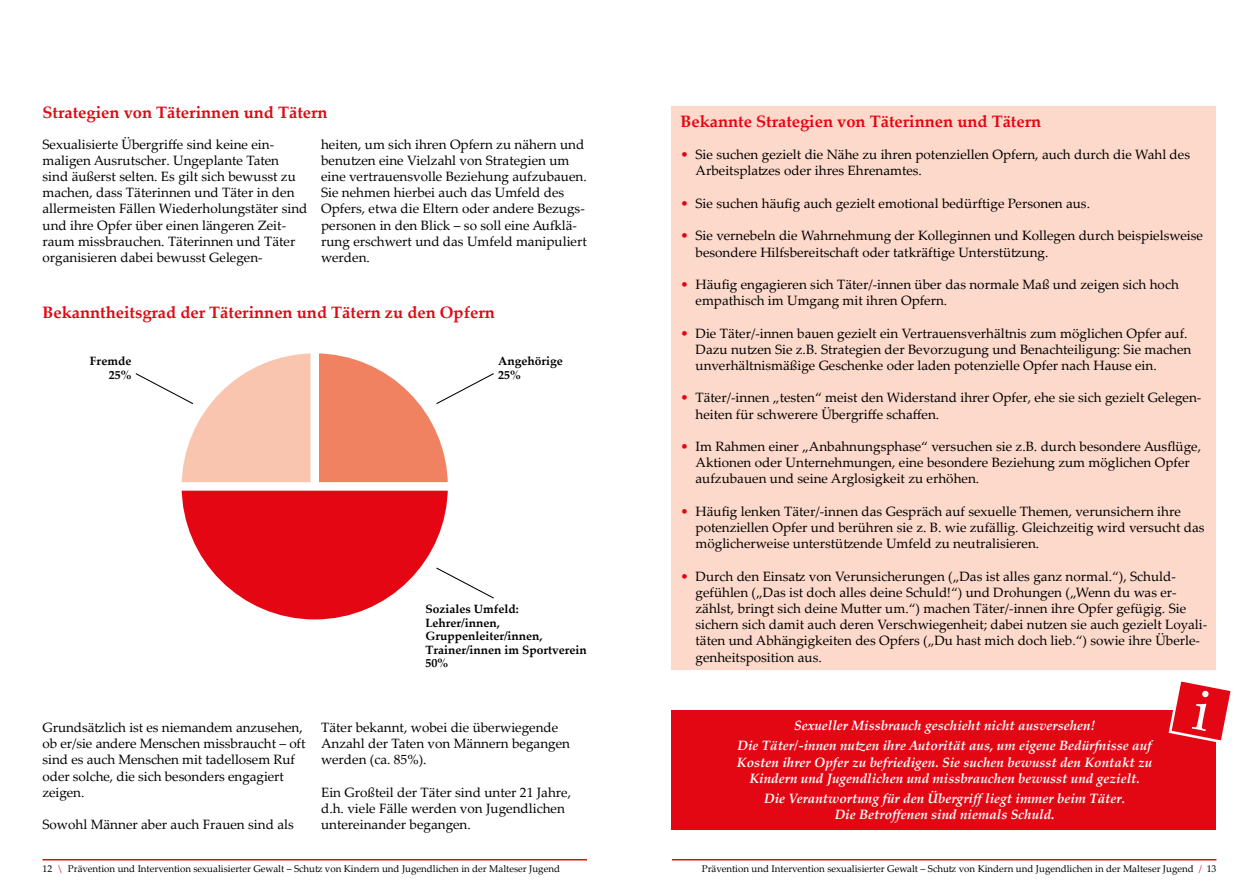
<style>
.page{position:relative;width:1259px;height:893px;background:#fff}
.page>*{position:absolute;margin:0;border:0;box-sizing:border-box;transform-origin:0 0}
.t1{font:700 16.5px "Palatino Linotype";color:#e30613}
.t2{font:13.5px/16.2px "Palatino Linotype";color:#000}
.t3{font:italic 700 13.5px/16.2px "Palatino Linotype";color:#fff;text-align:center}
.t4{font:700 12px/13.5px "Palatino Linotype";color:#000}
.t5{font:9.75px "Palatino Linotype";color:#000}
.s1{color:#e30613}
</style>
<div class="page">
<hr style="left:672px;top:859px;width:544px;height:1px;background:#e30613">
<hr style="left:43px;top:859px;width:544px;height:1px;background:#e30613">
<img style="left:182px;top:353px;width:266px;height:266px;border-radius:133px">
<div style="left:181px;top:482px;width:267px;height:9px;background:#fff"></div>
<div style="left:310px;top:352px;width:9px;height:134px;background:#fff"></div>
<svg style="left:436px;top:373px;width:58px;height:31px"></svg>
<svg style="left:135px;top:373px;width:59px;height:31px"></svg>
<svg style="left:436px;top:567px;width:58px;height:32px"></svg>
<div style="left:671px;top:106px;width:544px;height:564px;background:#fcd9ca"></div>
<div style="left:671px;top:710px;width:544px;height:119px;background:#e30613"></div>
<svg style="left:1168px;top:681px;width:63px;height:64px"></svg>
<p class="t1" style="left:43px;top:101px;width:287px">Strategien von Täterinnen und Tätern</p>
<p class="t2" style="left:43px;top:135px;width:266px">Sexualisierte Übergriffe sind keine ein&shy;maligen Ausrutscher. Ungeplante Taten sind äußerst selten. Es gilt sich bewusst zu machen, dass Täterinnen und Täter in den allermeisten Fällen Wiederholungstäter sind und ihre Opfer über einen längeren Zeit&shy;raum missbrauchen. Täterinnen und Täter organisieren dabei bewusst Gelegen-</p>
<p class="t2" style="left:321px;top:135px;width:267px">heiten, um sich ihren Opfern zu nähern und benutzen eine Vielzahl von Strategien um eine vertrauensvolle Beziehung aufzubauen.<br>Sie nehmen hierbei auch das Umfeld des Opfers, etwa die Eltern oder andere Bezugs&shy;personen in den Blick – so soll eine Aufklä&shy;rung erschwert und das Umfeld manipuliert werden.</p>
<p class="t1" style="left:43px;top:301px;width:454px">Bekanntheitsgrad der Täterinnen und Tätern zu den Opfern</p>
<p class="t4" style="left:90px;top:354px;width:43px;text-align:right">Fremde<br>25%</p>
<p class="t4" style="left:498px;top:354px;width:66px">Angehörige<br>25%</p>
<p class="t4" style="left:425px;top:602px;width:163px">Soziales Umfeld:<br>Lehrer/innen,<br>Gruppenleiter/innen,<br>Trainer/innen im Sportverein<br>50%</p>
<p class="t2" style="left:43px;top:719px;width:264px">Grundsätzlich ist es niemandem anzusehen, ob er/sie andere Menschen missbraucht – oft sind es auch Menschen mit tadellosem Ruf oder solche, die sich besonders engagiert zeigen.</p>
<p class="t2" style="left:43px;top:816px;width:253px">Sowohl Männer aber auch Frauen sind als</p>
<p class="t2" style="left:321px;top:719px;width:250px">Täter bekannt, wobei die überwiegende<br>Anzahl der Taten von Männern begangen werden (ca. 85%).</p>
<p class="t2" style="left:321px;top:784px;width:251px">Ein Großteil der Täter sind unter 21 Jahre, d.h. viele Fälle werden von Jugendlichen untereinander begangen.</p>
<p class="t1" style="left:680px;top:110px;width:362px">Bekannte Strategien von Täterinnen und Tätern</p>
<p class="t2" style="left:695px;top:146px;width:496px;text-indent:-15px"><span class="s1">•</span> Sie suchen gezielt die Nähe zu ihren potenziellen Opfern, auch durch die Wahl des<br>Arbeitsplatzes oder ihres Ehrenamtes.</p>
<p class="t2" style="left:680px;top:195px;width:411px"><span class="s1">•</span> Sie suchen häufig auch gezielt emotional bedürftige Personen aus.</p>
<p class="t2" style="left:695px;top:227px;width:509px;text-indent:-15px"><span class="s1">•</span> Sie vernebeln die Wahrnehmung der Kolleginnen und Kollegen durch beispielsweise besondere Hilfsbereitschaft oder tatkräftige Unterstützung.</p>
<p class="t2" style="left:695px;top:276px;width:485px;text-indent:-15px"><span class="s1">•</span> Häufig engagieren sich Täter/-innen über das normale Maß und zeigen sich hoch empathisch im Umgang mit ihren Opfern.</p>
<p class="t2" style="left:695px;top:324px;width:497px;text-indent:-15px"><span class="s1">•</span> Die Täter/-innen bauen gezielt ein Vertrauensverhältnis zum möglichen Opfer auf.<br>Dazu nutzen Sie z.B. Strategien der Bevorzugung und Benachteiligung: Sie machen unverhältnismäßige Geschenke oder laden potenzielle Opfer nach Hause ein.</p>
<p class="t2" style="left:695px;top:389px;width:507px;text-indent:-15px"><span class="s1">•</span> Täter/-innen „testen“ meist den Widerstand ihrer Opfer, ehe sie sich gezielt Gelegen&shy;heiten für schwerere Übergriffe schaffen.</p>
<p class="t2" style="left:695px;top:438px;width:507px;text-indent:-15px"><span class="s1">•</span> Im Rahmen einer „Anbahnungsphase“ versuchen sie z.B. durch besondere Ausflüge,<br>Aktionen oder Unternehmungen, eine besondere Beziehung zum möglichen Opfer aufzubauen und seine Arglosigkeit zu erhöhen.</p>
<p class="t2" style="left:695px;top:502px;width:510px;text-indent:-15px"><span class="s1">•</span> Häufig lenken Täter/-innen das Gespräch auf sexuelle Themen, verunsichern ihre potenziellen Opfer und berühren sie z. B. wie zufällig. Gleichzeitig wird versucht das möglicherweise unterstützende Umfeld zu neutralisieren.</p>
<p class="t2" style="left:695px;top:567px;width:513px;text-indent:-15px"><span class="s1">•</span> Durch den Einsatz von Verunsicherungen („Das ist alles ganz normal.“), Schuld&shy;gefühlen („Das ist doch alles deine Schuld!“) und Drohungen („Wenn du was er&shy;zählst, bringt sich deine Mutter um.“) machen Täter/-innen ihre Opfer gefügig. Sie sichern sich damit auch deren Verschwiegenheit; dabei nutzen sie auch gezielt Loyali&shy;täten und Abhängigkeiten des Opfers („Du hast mich doch lieb.“) sowie ihre Überle&shy;genheitsposition aus.</p>
<p class="t3" style="left:737px;top:714px;width:416px;line-height:20.4px">Sexueller Missbrauch geschieht nicht ausversehen!<br>Die Täter/-innen nutzen ihre Autorität aus, um eigene Bedürfnisse auf</p>
<p class="t3" style="left:737px;top:753px;width:417px">Kosten ihrer Opfer zu befriedigen. Sie suchen bewusst den Kontakt zu<br>Kindern und Jugendlichen und missbrauchen bewusst und gezielt.</p>
<p class="t3" style="left:764px;top:790px;width:362px">Die Verantwortung für den Übergriff liegt immer beim Täter.<br>Die Betroffenen sind niemals Schuld.</p>
<p class="t5" style="left:43px;top:861px;width:519px">12 <span class="s1">\</span> Prävention und Intervention sexualisierter Gewalt – Schutz von Kindern und Jugendlichen in der Malteser Jugend</p>
<p class="t5" style="left:702px;top:861px;width:516px">Prävention und Intervention sexualisierter Gewalt – Schutz von Kindern und Jugendlichen in der Malteser Jugend <span class="s1">/</span> 13</p>
</div>
